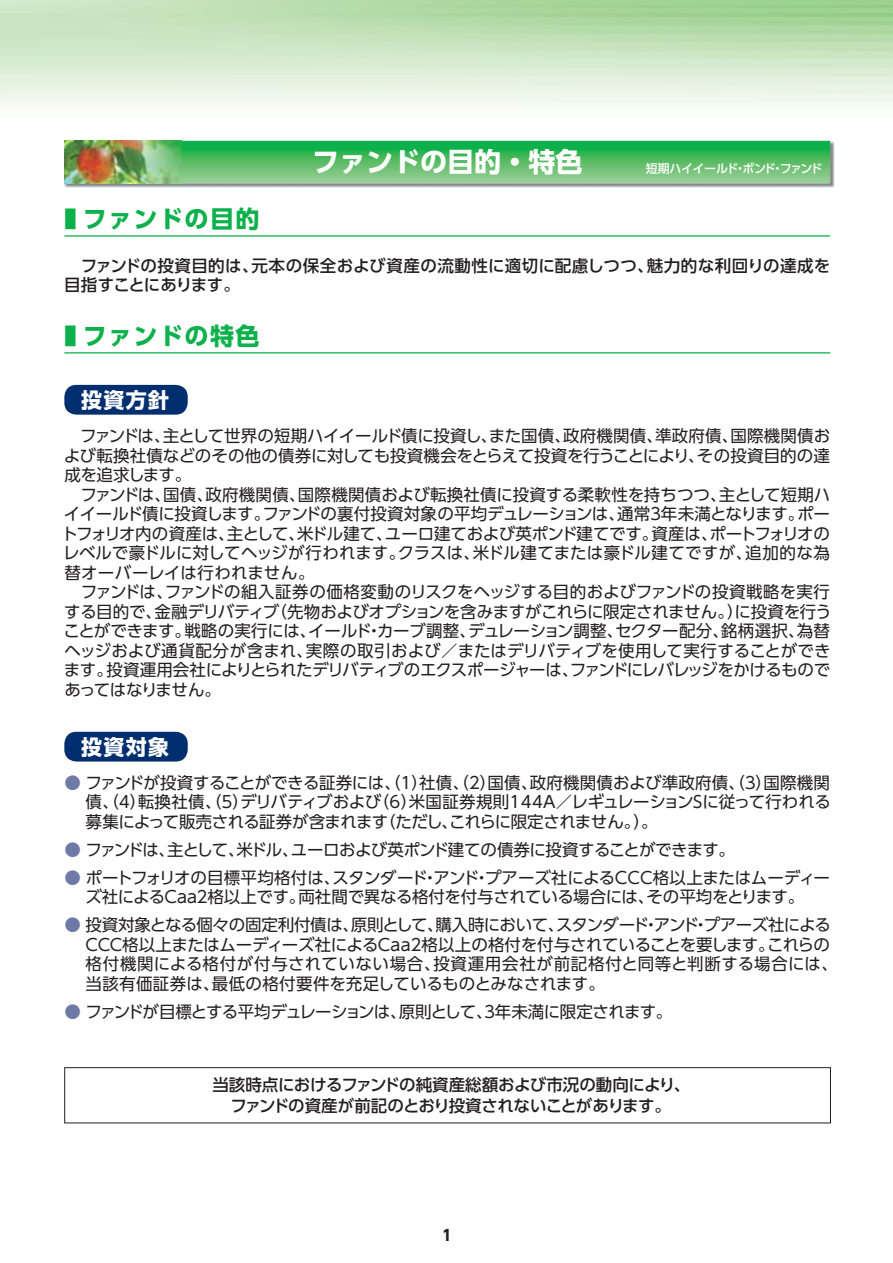
<style>
.page{position:relative;width:893px;height:1263px;background:#fff}
.page>*{position:absolute;margin:0;border:0;box-sizing:border-box;transform-origin:0 0}
.t1{font:27px "UD Shin Go Pro Bold 90 pv RKSJ H";color:#fff}
.t2{font:24px "UD Shin Go Pro Bold 90 pv RKSJ H";letter-spacing:.06em;color:#0cb14b;scale:.5 1}
.t3{font:21px "UD Shin Go Pro Bold 90 pv RKSJ H";letter-spacing:.06em;color:#fff}
.t4{font:16.5px/19.5px "UD Shin Go Pro Regular 90 pv RKSJ H";letter-spacing:-.02em;color:#231f20}
.t5{font:16.5px/21px "UD Shin Go Pro Medium 90 pv RKSJ H";letter-spacing:-.025em;color:#231f20;text-align:center}
.t6{font:16.5px/19.5px "UD Shin Go Pro Medium 90 pv RKSJ H";letter-spacing:.02em;color:#231f20}
.t7{font:16.5px "UD Shin Go Pro Regular 90 pv RKSJ H";letter-spacing:-.045em;color:#231f20}
.t8{font:16.5px "UD Shin Go Pro Regular 90 pv RKSJ H";letter-spacing:-.05em;color:#231f20}
.t9{font:15px "UD Shin Go Pro Bold 90 pv RKSJ H";color:#231f20}
.t10{font:12px "UD Shin Go Pro Medium 90 pv RKSJ H";letter-spacing:-.045em;color:#fff}
.s1{color:#6e79a8}
</style>
<div class="page">
<hr style="left:1px;top:102px;width:891px;height:4px;background:#f5faf3">
<hr style="left:1px;top:94px;width:891px;height:4px;background:#eff7ed">
<hr style="left:1px;top:85px;width:891px;height:4px;background:#e9f4e5">
<hr style="left:1px;top:77px;width:891px;height:4px;background:#e4f1df">
<hr style="left:1px;top:68px;width:891px;height:4px;background:#ddeed8">
<hr style="left:1px;top:60px;width:891px;height:4px;background:#d7ebd0">
<hr style="left:1px;top:51px;width:891px;height:4px;background:#d1e8c9">
<div style="left:64px;top:1067px;width:766px;height:56px;border:1px solid #231f20"></div>
<hr style="left:64px;top:235px;width:766px;height:2px;background:#0cb14b">
<hr style="left:64px;top:352px;width:766px;height:2px;background:#0cb14b">
<img style="left:64px;top:141px;width:770px;height:47px">
<svg style="left:182px;top:141px;width:648px;height:42px"></svg>
<img style="left:64px;top:141px;width:118px;height:42px">
<div style="left:64px;top:385px;width:124px;height:30px;background:#002e6e;border-radius:12px"></div>
<div style="left:64px;top:732px;width:124px;height:30px;background:#002e6e;border-radius:12px"></div>
<h2 class="t2" style="left:64px;top:210px;width:392px">■ ファンドの目的</h2>
<h1 class="t1" style="left:312px;top:152px;width:272px">ファンドの目的・特色</h1>
<p class="t10" style="left:645px;top:164px;width:178px">短期ハイイールド・ボンド・ファンド</p>
<p class="t6" style="left:64px;top:258px;width:767px">　ファンドの投資目的は、元本の保全および資産の流動性に適切に配慮しつつ、魅力的な利回りの達成を目指すことにあります。</p>
<h2 class="t2" style="left:64px;top:327px;width:392px">■ ファンドの特色</h2>
<p class="t3" style="left:81px;top:392px;width:89px">投資方針</p>
<p class="t4" style="left:61px;top:428px;width:771px">　ファンドは、主として世界の短期ハイイールド債に投資し、また国債、政府機関債、準政府債、国際機関債および転換社債などのその他の債券に対しても投資機会をとらえて投資を行うことにより、その投資目的の達成を追求します。<br>　ファンドは、国債、政府機関債、国際機関債および転換社債に投資する柔軟性を持ちつつ、主として短期ハイイールド債に投資します。ファンドの裏付投資対象の平均デュレーションは、通常３年未満となります。ポートフォリオ内の資産は、主として、米ドル建て、ユーロ建ておよび英ポンド建てです。資産は、ポートフォリオのレベルで豪ドルに対してヘッジが行われます。クラスは、米ドル建てまたは豪ドル建てですが、追加的な為替オーバーレイは行われません。<br>　ファンドは、ファンドの組入証券の価格変動のリスクをヘッジする目的およびファンドの投資戦略を実行する目的で、金融デリバティブ（先物およびオプションを含みますがこれらに限定されません。）に投資を行うことができます。戦略の実行には、イールド・カーブ調整、デュレーション調整、セクター配分、銘柄選択、為替ヘッジおよび通貨配分が含まれ、実際の取引および／またはデリバティブを使用して実行することができます。投資運用会社によりとられたデリバティブのエクスポージャーは、ファンドにレバレッジをかけるものであってはなりません。</p>
<p class="t3" style="left:81px;top:739px;width:89px">投資対象</p>
<p class="t4" style="left:86px;top:775px;width:746px;text-align:justify;text-indent:-21px"><span class="s1">●</span> ファンドが投資することができる証券には、（１）社債、（２）国債、政府機関債および準政府債、（３）国際機関債、（４）転換社債、（５）デリバティブおよび（6）米国証券規則144A／レギュレーションSに従って行われる募集によって販売される証券が含まれます（ただし、これらに限定されません。）。</p>
<p class="t7" style="left:64px;top:843px;width:672px"><span class="s1">●</span> ファンドは、主として、米ドル、ユーロおよび英ポンド建ての債券に投資することができます。</p>
<p class="t4" style="left:64px;top:870px;width:767px;text-align:center"><span class="s1">●</span> ポートフォリオの目標平均格付は、スタンダード・アンド・プアーズ社によるＣＣＣ格以上またはムーディーズ社によるＣａａ２格以上です。両社間で異なる格付を付与されている場合には、その平均をとります。</p>
<p class="t4" style="left:84px;top:918px;width:756px;text-indent:-19px"><span class="s1">●</span> 投資対象となる個々の固定利付債は、原則として、購入時において、スタンダード・アンド・プアーズ社によるＣＣＣ格以上またはムーディーズ社によるＣａａ２格以上の格付を付与されていることを要します。これらの格付機関による格付が付与されていない場合、投資運用会社が前記格付と同等と判断する場合には、当該有価証券は、最低の格付要件を充足しているものとみなされます。</p>
<p class="t8" style="left:64px;top:1005px;width:609px"><span class="s1">●</span> ファンドが目標とする平均デュレーションは、原則として、３年未満に限定されます。</p>
<p class="t5" style="left:212px;top:1077px;width:479px">当該時点におけるファンドの純資産総額および市況の動向により、ファンドの資産が前記のとおり投資されないことがあります。</p>
<p class="t9" style="left:442px;top:1230px;width:11px">1</p>
</div>
